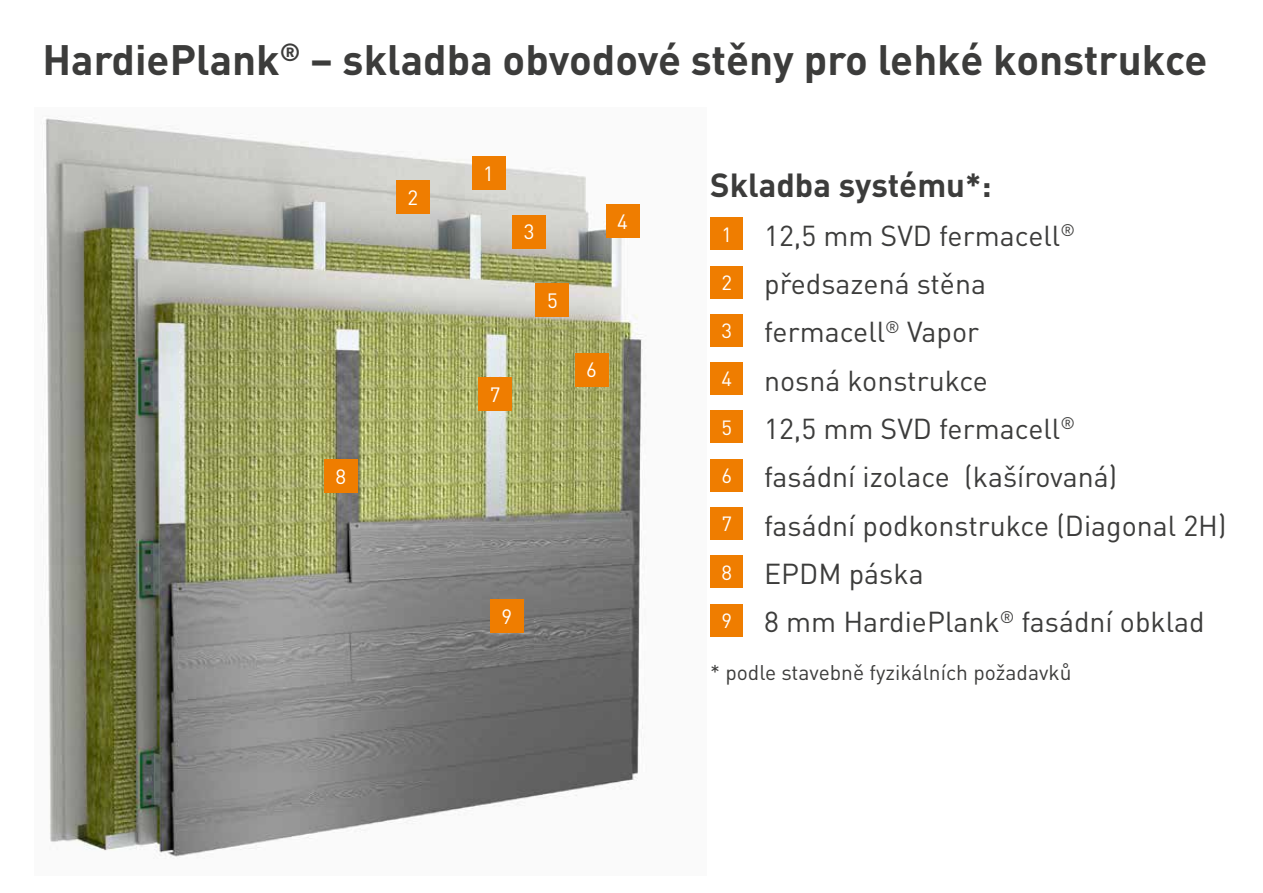
<style>
.page{position:relative;width:1263px;height:893px;background:#fff}
.page>*{position:absolute;margin:0;border:0;box-sizing:border-box;transform-origin:0 0}
.t1{font:700 42px "DIN Pro";color:#3c3c3b}
.t2{font:700 33px "DIN Pro";color:#3c3c3b}
.t3{font:28.5px/48.3px "DIN Pro";color:#3c3c3b}
.t4{font:21px "DIN Pro";color:#3c3c3b}
.t5{font:20.55px "DIN Pro";color:#fff}
.s1{font-size:20.4px;color:#fff}
</style>
<div class="page">
<img style="left:43px;top:118px;width:603px;height:741px">
<div style="left:710px;top:217px;width:33px;height:33px;background:#ef7d00"></div>
<div style="left:710px;top:266px;width:33px;height:33px;background:#ef7d00"></div>
<div style="left:710px;top:314px;width:33px;height:33px;background:#ef7d00"></div>
<div style="left:710px;top:362px;width:33px;height:33px;background:#ef7d00"></div>
<div style="left:710px;top:410px;width:33px;height:33px;background:#ef7d00"></div>
<div style="left:710px;top:459px;width:33px;height:33px;background:#ef7d00"></div>
<div style="left:710px;top:507px;width:33px;height:33px;background:#ef7d00"></div>
<div style="left:710px;top:555px;width:33px;height:33px;background:#ef7d00"></div>
<div style="left:710px;top:604px;width:33px;height:33px;background:#ef7d00"></div>
<div style="left:512px;top:215px;width:34px;height:33px;background:#ef7d00"></div>
<div style="left:606px;top:204px;width:33px;height:33px;background:#ef7d00"></div>
<div style="left:536px;top:284px;width:33px;height:33px;background:#ef7d00"></div>
<div style="left:575px;top:353px;width:33px;height:33px;background:#ef7d00"></div>
<div style="left:478px;top:377px;width:34px;height:34px;background:#ef7d00"></div>
<div style="left:324px;top:459px;width:33px;height:33px;background:#ef7d00"></div>
<div style="left:490px;top:600px;width:33px;height:33px;background:#ef7d00"></div>
<div style="left:396px;top:181px;width:33px;height:33px;background:#ef7d00"></div>
<div style="left:472px;top:156px;width:33px;height:33px;background:#ef7d00"></div>
<h1 class="t1" style="left:43px;top:31px;width:1166px">HardiePlank<sup>®</sup> – skladba obvodové stěny pro lehké konstrukce</h1>
<p class="t5" style="left:407px;top:184px;width:12px">2</p>
<p class="t5" style="left:335px;top:462px;width:12px">8</p>
<p class="t5" style="left:483px;top:159px;width:12px">1</p>
<p class="t5" style="left:524px;top:218px;width:12px">3</p>
<p class="t5" style="left:547px;top:287px;width:12px">5</p>
<p class="t5" style="left:490px;top:380px;width:12px">7</p>
<p class="t5" style="left:617px;top:207px;width:12px">4</p>
<p class="t5" style="left:586px;top:356px;width:12px">6</p>
<p class="t5" style="left:501px;top:603px;width:12px">9</p>
<p class="t2" style="left:710px;top:163px;width:283px">Skladba systému*:</p>
<p class="t3" style="left:721px;top:210px;width:507px"><span class="s1">1</span> 12,5 mm SVD fermacell<sup>®<br></sup><span class="s1">2</span> předsazená stěna<br><span class="s1">3</span> fermacell<sup>®</sup> Vapor<br><span class="s1">4</span> nosná konstrukce<br><span class="s1">5</span> 12,5 mm SVD fermacell<sup>®<br></sup><span class="s1">6</span> fasádní izolace (kašírovaná)<br><span class="s1">7</span> fasádní podkonstrukce (Diagonal 2H)<br><span class="s1">8</span> EPDM páska<br><span class="s1">9</span> 8 mm HardiePlank<sup>®</sup> fasádní obklad</p>
<p class="t4" style="left:710px;top:659px;width:363px">* podle stavebně fyzikálních požadavků</p>
</div>
